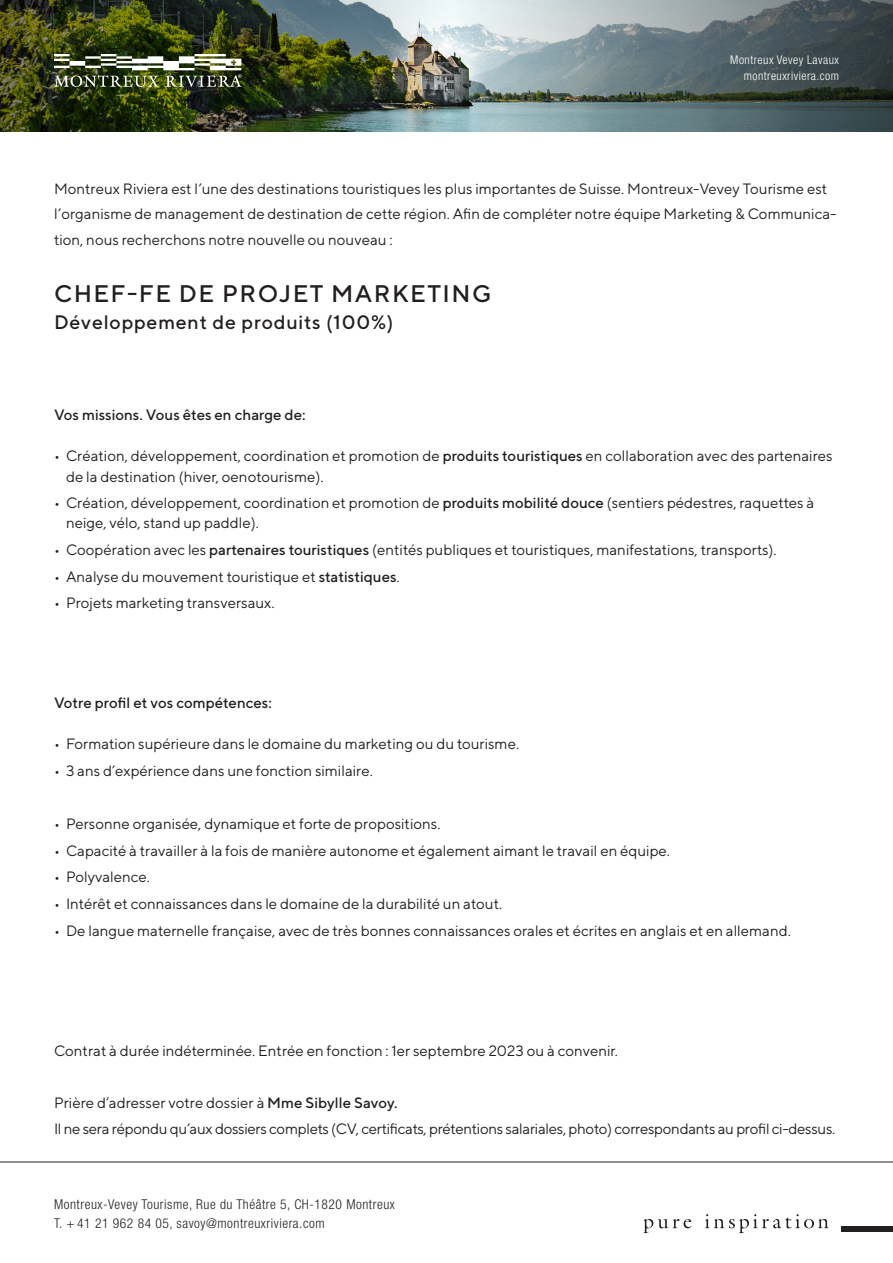
<style>
.page{position:relative;width:893px;height:1263px;background:#fff}
.page>*{position:absolute;margin:0;border:0;box-sizing:border-box;transform-origin:0 0}
.t1{font:500 24px "TT Norms";letter-spacing:.06em;color:#231f20}
.t2{font:500 19.5px "TT Norms";letter-spacing:.04em;color:#231f20}
.t3{font:15px/25.3px "TT Norms";color:#231f20}
.t4{font:15px "TT Norms";letter-spacing:-.02em;color:#231f20}
.t5{font:500 15px "TT Norms";color:#231f20}
.t6{font:300 condensed 13.5px/19.5px "Helvetica Neue LT Std";letter-spacing:.04em;color:#231f20}
.t7{font:300 condensed 12px "Helvetica Neue LT Std";letter-spacing:.04em;color:#fff}
.s1{font-weight:500}
</style>
<div class="page">
<img style="left:0;top:0;width:893px;height:132px">
<img style="left:54px;top:54px;width:188px;height:33px">
<svg style="left:643px;top:1219px;width:48px;height:14px"></svg>
<svg style="left:705px;top:1214px;width:124px;height:19px"></svg>
<div style="left:841px;top:1226px;width:52px;height:5px;background:#231f20"></div>
<hr style="left:0;top:1162px;width:893px;height:1px;background:#231f20">
<p class="t7" style="left:730px;top:53px;width:110px">Montreux Vevey Lavaux</p>
<p class="t7" style="left:744px;top:69px;width:97px">montreuxriviera.com</p>
<p class="t3" style="left:54px;top:176px;width:784px">Montreux Riviera est l’une des destinations touristiques les plus importantes de Suisse. Montreux-Vevey Tourisme est l’organisme de management de destination de cette région. Afin de compléter notre équipe Marketing &amp; Communica&shy;tion, nous recherchons notre nouvelle ou nouveau :</p>
<p class="t1" style="left:54px;top:278px;width:439px">CHEF-FE DE PROJET MARKETING</p>
<p class="t2" style="left:54px;top:310px;width:341px">Développement de produits (100%)</p>
<p class="t5" style="left:54px;top:405px;width:253px">Vos missions. Vous êtes en charge de:</p>
<p class="t3" style="left:66px;top:446px;width:768px;line-height:20.2px;text-indent:-12px">• Création, développement, coordination et promotion de <span class="s1">produits touristiques</span> en collaboration avec des partenaires de la destination (hiver, oenotourisme).</p>
<p class="t3" style="left:66px;top:492px;width:750px;line-height:20.2px;text-indent:-12px">• Création, développement, coordination et promotion de <span class="s1">produits mobilité douce</span> (sentiers pédestres, raquettes à neige, vélo, stand up paddle).</p>
<p class="t3" style="left:54px;top:537px;width:724px">• Coopération avec les <span class="s1">partenaires touristiques</span> (entités publiques et touristiques, manifestations, transports).</p>
<p class="t3" style="left:54px;top:563px;width:347px">• Analyse du mouvement touristique et <span class="s1">statistiques</span>.</p>
<p class="t3" style="left:54px;top:590px;width:222px">• Projets marketing transversaux.</p>
<p class="t5" style="left:54px;top:693px;width:219px">Votre profil et vos compétences:</p>
<p class="t3" style="left:54px;top:731px;width:467px">• Formation supérieure dans le domaine du marketing ou du tourisme.</p>
<p class="t3" style="left:54px;top:758px;width:320px">• 3 ans d’expérience dans une fonction similaire.</p>
<p class="t3" style="left:54px;top:811px;width:388px">• Personne organisée, dynamique et forte de propositions.</p>
<p class="t3" style="left:54px;top:837px;width:618px">• Capacité à travailler à la fois de manière autonome et également aimant le travail en équipe.</p>
<p class="t3" style="left:54px;top:864px;width:98px">• Polyvalence.</p>
<p class="t3" style="left:54px;top:891px;width:450px">• Intérêt et connaissances dans le domaine de la durabilité un atout.</p>
<p class="t3" style="left:54px;top:917px;width:738px">• De langue maternelle française, avec de très bonnes connaissances orales et écrites en anglais et en allemand.</p>
<p class="t3" style="left:54px;top:1038px;width:565px">Contrat à durée indéterminée. Entrée en fonction : 1er septembre 2023 ou à convenir.</p>
<p class="t3" style="left:54px;top:1090px;width:345px">Prière d’adresser votre dossier à <span class="s1">Mme Sibylle Savoy.</span></p>
<p class="t4" style="left:54px;top:1120px;width:783px">Il ne sera répondu qu’aux dossiers complets (CV, certificats, prétentions salariales, photo) correspondants au profil ci-dessus.</p>
<p class="t6" style="left:54px;top:1194px;width:342px">Montreux-Vevey Tourisme, Rue du Théâtre 5, CH-1820 Montreux<br>T. + 41 21 962 84 05, savoy@montreuxriviera.com</p>
</div>
